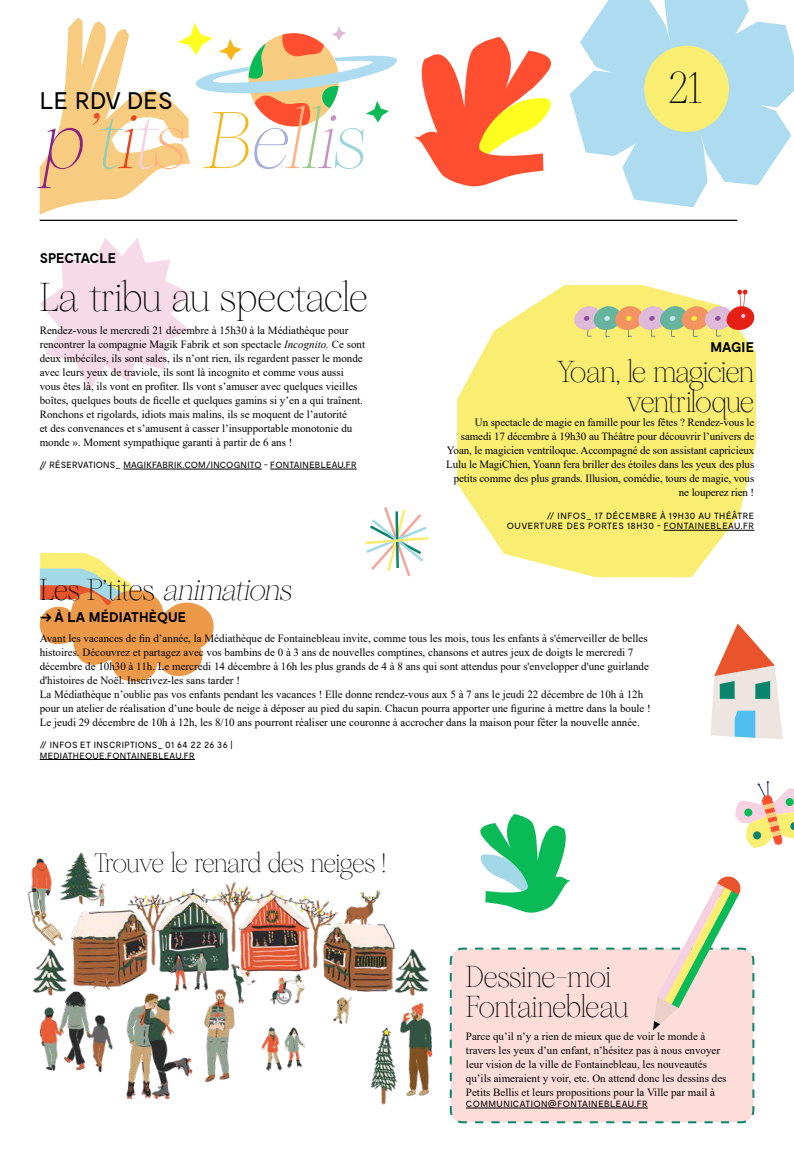
<style>
.page{position:relative;width:794px;height:1163px;background:#fff}
.page>*{position:absolute;margin:0;border:0;box-sizing:border-box;transform-origin:0 0}
.t1{font:italic 80px "Sometimes Times";color:#ffb37d}
.t2{font:45px "Sometimes Times";color:#000}
.t3{font:40px "Sometimes Times";letter-spacing:-.025em;color:#000}
.t4{font:30px/30px "Sometimes Times";letter-spacing:-.04em;color:#000;text-align:right}
.t5{font:26.5px "Sometimes Times";letter-spacing:-.04em;color:#000}
.t6{font:24px "Moderat";color:#000}
.t7{font:700 14px "Moderat";color:#000}
.t8{font:11px/14px "Times New Roman";color:#000}
.t9{font:9px/10.8px "Moderat";letter-spacing:.04em;color:#000;text-align:right}
.t10{font:9px "Moderat";letter-spacing:.02em;color:#000}
.s1{color:#8a2381}
.s2{color:#e94f28}
.s3{color:#90cdbd}
.s4{color:#e64620}
.s5{color:#f6d1e2}
.s6{color:#f6b618}
.s7{color:#a5afda}
.s8{color:#9ecb89}
.s9{color:#c693c2}
.s10{color:#9ed6df}
.s11{font-style:italic}
</style>
<div class="page">
<svg style="left:39px;top:553px;width:175px;height:128px"></svg>
<svg style="left:457px;top:285px;width:299px;height:292px;background:#f9ef87"></svg>
<svg style="left:710px;top:623px;width:73px;height:116px"></svg>
<svg style="left:570px;top:0;width:224px;height:207px"></svg>
<div style="left:644px;top:46px;width:85px;height:86px;background:#f9ed72;border-radius:50%"></div>
<svg style="left:40px;top:238px;width:150px;height:152px"></svg>
<hr style="left:40px;top:220px;width:697px;height:1px;background:#000">
<hr style="left:664px;top:530px;width:90px;height:1px;background:#000">
<hr style="left:123px;top:469px;width:139px;height:1px;background:#000">
<hr style="left:270px;top:469px;width:87px;height:1px;background:#000">
<svg style="left:449px;top:947px;width:306px;height:177px;background:#ecd6d2"></svg>
<svg style="left:414px;top:37px;width:137px;height:150px"></svg>
<svg style="left:365px;top:507px;width:64px;height:70px"></svg>
<svg style="left:574px;top:289px;width:181px;height:48px;background:#e3ca93"></svg>
<svg style="left:40px;top:18px;width:357px;height:197px"></svg>
<svg style="left:471px;top:781px;width:323px;height:316px"></svg>
<hr style="left:40px;top:759px;width:155px;height:1px;background:#000">
<img style="left:406px;top:985px;width:96px;height:120px">
<img style="left:28px;top:858px;width:23px;height:82px">
<img style="left:39px;top:1007px;width:12px;height:64px">
<img style="left:51px;top:852px;width:361px;height:225px">
<img style="left:214px;top:952px;width:69px;height:62px">
<img style="left:148px;top:940px;width:88px;height:62px">
<img style="left:257px;top:1022px;width:52px;height:51px">
<img style="left:95px;top:954px;width:119px;height:146px">
<img style="left:90px;top:977px;width:20px;height:12px">
<img style="left:387px;top:940px;width:50px;height:66px">
<img style="left:32px;top:940px;width:42px;height:66px">
<img style="left:365px;top:1025px;width:40px;height:80px">
<h3 class="t6" style="left:40px;top:87px;width:135px">LE RDV DES</h3>
<h1 class="t1" style="left:40px;top:94px;width:343px"><span class="s1">p</span><span class="s2">’</span><span class="s3">t</span><span class="s4">i</span><span class="s5">t</span>s <span class="s6">B</span><span class="s7">e</span>l<span class="s8">l</span><span class="s9">i</span><span class="s10">s</span></h1>
<p class="t7" style="left:40px;top:250px;width:78px">SPECTACLE</p>
<h3 class="t3" style="left:40px;top:274px;width:330px">La tribu au spectacle</h3>
<p class="t8" style="left:40px;top:323px;width:327px">Rendez-vous le mercredi 21 décembre à 15h30 à la Médiathèque pour rencontrer la compagnie Magik Fabrik et son spectacle <span class="s11">Incognito.</span> Ce sont deux imbéciles, ils sont sales, ils n’ont rien, ils regardent passer le monde avec leurs yeux de traviole, ils sont là incognito et comme vous aussi vous êtes là, ils vont en profiter. Ils vont s’amuser avec quelques vieilles boîtes, quelques bouts de ficelle et quelques gamins si y’en a qui traînent.<br>Ronchons et rigolards, idiots mais malins, ils se moquent de l’autorité<br>et des convenances et s’amusent à casser l’insupportable monotonie du monde ». Moment sympathique garanti à partir de 6 ans !</p>
<p class="t10" style="left:40px;top:460px;width:318px">// RÉSERVATIONS_ MAGIKFABRIK.COM/INCOGNITO - FONTAINEBLEAU.FR</p>
<h2 class="t2" style="left:668px;top:61px;width:35px">21</h2>
<p class="t7" style="left:710px;top:339px;width:45px">MAGIE</p>
<h3 class="t4" style="left:557px;top:357px;width:199px">Yoan, le magicien ventriloque</h3>
<p class="t8" style="left:446px;top:415px;width:310px;text-align:right">Un spectacle de magie en famille pour les fêtes ? Rendez-vous le samedi 17 décembre à 19h30 au Théâtre pour découvrir l’univers de Yoan, le magicien ventriloque. Accompagné de son assistant capricieux Lulu le MagiChien, Yoann fera briller des étoiles dans les yeux des plus petits comme des plus grands. Illusion, comédie, tours de magie, vous ne louperez rien !</p>
<p class="t9" style="left:507px;top:510px;width:249px">// INFOS_ 17 DÉCEMBRE À 19H30 AU THÉÂTRE<br>OUVERTURE DES PORTES 18H30 - FONTAINEBLEAU.FR</p>
<h3 class="t4" style="left:40px;top:575px;width:259px">L e s P ’ t i t e s <span class="s11">animations</span></h3>
<p class="t7" style="left:40px;top:609px;width:148px">→ À LA MÉDIATHÈQUE</p>
<p class="t8" style="left:40px;top:630px;width:612px">Avant les vacances de fin d’année, la Médiathèque de Fontainebleau invite, comme tous les mois, tous les enfants à s'émerveiller de belles histoires. Découvrez et partagez avec vos bambins de 0 à 3 ans de nouvelles comptines, chansons et autres jeux de doigts le mercredi 7 décembre de 10h30 à 11h. Le mercredi 14 décembre à 16h les plus grands de 4 à 8 ans qui sont attendus pour s'envelopper d'une guirlande d'histoires de Noël. Inscrivez-les sans tarder !<br>La Médiathèque n’oublie pas vos enfants pendant les vacances ! Elle donne rendez-vous aux 5 à 7 ans le jeudi 22 décembre de 10h à 12h pour un atelier de réalisation d’une boule de neige à déposer au pied du sapin. Chacun pourra apporter une figurine à mettre dans la boule !<br>Le jeudi 29 décembre de 10h à 12h, les 8/10 ans pourront réaliser une couronne à accrocher dans la maison pour fêter la nouvelle année.</p>
<p class="t9" style="left:40px;top:739px;width:195px;text-align:left">// INFOS ET INSCRIPTIONS_ 01 64 22 26 36 |<br>MEDIATHEQUE.FONTAINEBLEAU.FR</p>
<h3 class="t5" style="left:94px;top:846px;width:293px">Trouve le renard des neiges !</h3>
<h3 class="t4" style="left:466px;top:962px;width:164px;text-align:left">Dessine-moi<br>Fontainebleau</h3>
<p class="t8" style="left:466px;top:1028px;width:262px">Parce qu’il n’y a rien de mieux que de voir le monde à travers les yeux d’un enfant, n’hésitez pas à nous envoyer leur vision de la ville de Fontainebleau, les nouveautés qu’ils aimeraient y voir, etc. On attend donc les dessins des Petits Bellis et leurs propositions pour la Ville par mail à</p>
<p class="t9" style="left:466px;top:1098px;width:183px">COMMUNICATION@FONTAINEBLEAU.FR</p>
</div>
